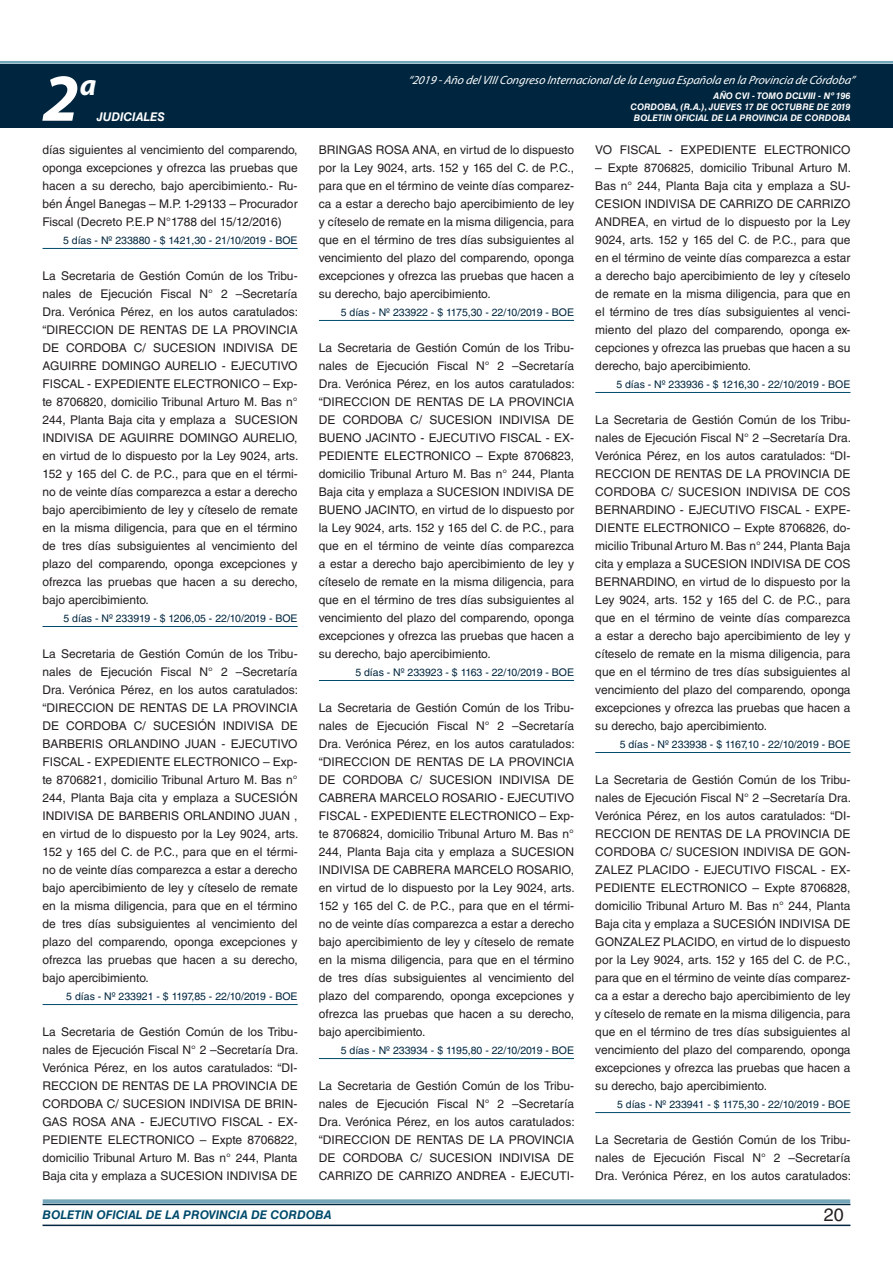
<style>
.page{position:relative;width:893px;height:1263px;background:#fff}
.page>*{position:absolute;margin:0;border:0;box-sizing:border-box;transform-origin:0 0}
.t1{font:italic 700 67.5px "Myriad Pro";color:#fff}
.t2{font:italic 700 30px "Myriad Pro";color:#fff}
.t3{font:18px "Helvetica LT Std";color:#231f20}
.t4{font:12px/18px "Helvetica LT Std";color:#231f20;text-align:justify}
.t5{font:italic 12px "Myriad Pro";color:#fff}
.t6{font:italic 700 12px "Helvetica LT Std";color:#004b6c}
.t7{font:italic 700 12px "Helvetica LT Std";color:#fff}
.t8{font:10.5px "Helvetica LT Std";color:#00263f}
.t9{font:italic 700 9px/10.8px "Helvetica LT Std";color:#fff;text-align:right}
</style>
<div class="page">
<div style="left:0;top:61px;width:893px;height:6px;background:#fff;opacity:.75"></div>
<div style="left:0;top:64px;width:893px;height:64px;background:#00263f"></div>
<hr style="left:43px;top:1224px;width:807px;height:2px;background:#00263f">
<div style="left:42px;top:1198px;width:809px;height:8px;background:#fff;opacity:.75"></div>
<hr style="left:43px;top:248px;width:255px;height:1px;background:#004b6c">
<hr style="left:43px;top:626px;width:255px;height:1px;background:#004b6c">
<hr style="left:43px;top:1004px;width:255px;height:1px;background:#004b6c">
<hr style="left:319px;top:320px;width:255px;height:1px;background:#004b6c">
<hr style="left:319px;top:680px;width:255px;height:1px;background:#004b6c">
<hr style="left:319px;top:1058px;width:255px;height:1px;background:#004b6c">
<hr style="left:595px;top:392px;width:255px;height:1px;background:#004b6c">
<hr style="left:595px;top:752px;width:255px;height:1px;background:#004b6c">
<hr style="left:595px;top:1112px;width:255px;height:1px;background:#004b6c">
<h2 class="t2" style="left:80px;top:66px;width:18px">a</h2>
<p class="t5" style="left:408px;top:72px;width:448px">“2019 -Año delVIIICongreso Internacionalde la Lengua Esp añola en la Provincia de Córdoba”</p>
<h1 class="t1" style="left:43px;top:54px;width:38px">2</h1>
<p class="t9" style="left:631px;top:91px;width:221px">AÑO CVI - TOMO DCLVIII - Nº 196<br>CORDOBA, (R.A.), JUEVES 17 DE OCTUBRE DE 2019</p>
<p class="t7" style="left:97px;top:110px;width:70px">JUDICIALES</p>
<p class="t9" style="left:634px;top:112px;width:218px">BOLETIN OFICIAL DE LA PROVINCIA DE CORDOBA</p>
<p class="t4" style="left:43px;top:141px;width:257px">días siguientes al vencimiento del comparendo, oponga excepciones y ofrezca las pruebas que hacen a su derecho, bajo apercibimiento.- Ru&shy;bén Ángel Banegas – M.P. 1-29133 – Procurador Fiscal (Decreto P.E.P N°1788 del 15/12/2016)</p>
<p class="t8" style="left:63px;top:234px;width:236px">5 días - Nº 233880 - $ 1421,30 - 21/10/2019 - BOE</p>
<p class="t4" style="left:43px;top:267px;width:257px">La Secretaria de Gestión Común de los Tribu&shy;nales de Ejecución Fiscal N° 2 –Secretaría Dra. Verónica Pérez, en los autos caratulados: “DIRECCION DE RENTAS DE LA PROVINCIA DE CORDOBA C/ SUCESION INDIVISA DE AGUIRRE DOMINGO AURELIO - EJECUTIVO FISCAL - EXPEDIENTE ELECTRONICO – Exp&shy;te 8706820, domicilio Tribunal Arturo M. Bas n° 244, Planta Baja cita y emplaza a SUCESION INDIVISA DE AGUIRRE DOMINGO AURELIO, en virtud de lo dispuesto por la Ley 9024, arts.<br>152 y 165 del C. de P.C., para que en el térmi&shy;no de veinte días comparezca a estar a derecho bajo apercibimiento de ley y cíteselo de remate en la misma diligencia, para que en el término de tres días subsiguientes al vencimiento del plazo del comparendo, oponga excepciones y ofrezca las pruebas que hacen a su derecho, bajo apercibimiento.</p>
<p class="t8" style="left:64px;top:612px;width:236px">5 días - Nº 233919 - $ 1206,05 - 22/10/2019 - BOE</p>
<p class="t4" style="left:43px;top:645px;width:257px">La Secretaria de Gestión Común de los Tribu&shy;nales de Ejecución Fiscal N° 2 –Secretaría Dra. Verónica Pérez, en los autos caratulados: “DIRECCION DE RENTAS DE LA PROVINCIA DE CORDOBA C/ SUCESIÓN INDIVISA DE BARBERIS ORLANDINO JUAN - EJECUTIVO FISCAL - EXPEDIENTE ELECTRONICO – Exp&shy;te 8706821, domicilio Tribunal Arturo M. Bas n° 244, Planta Baja cita y emplaza a SUCESIÓN INDIVISA DE BARBERIS ORLANDINO JUAN , en virtud de lo dispuesto por la Ley 9024, arts.<br>152 y 165 del C. de P.C., para que en el térmi&shy;no de veinte días comparezca a estar a derecho bajo apercibimiento de ley y cíteselo de remate en la misma diligencia, para que en el término de tres días subsiguientes al vencimiento del plazo del comparendo, oponga excepciones y ofrezca las pruebas que hacen a su derecho, bajo apercibimiento.</p>
<p class="t8" style="left:66px;top:990px;width:233px">5 días - Nº 233921 - $ 1197,85 - 22/10/2019 - BOE</p>
<p class="t4" style="left:43px;top:1023px;width:257px">La Secretaria de Gestión Común de los Tribu&shy;nales de Ejecución Fiscal N° 2 –Secretaría Dra.<br>Verónica Pérez, en los autos caratulados: “DI-RECCION DE RENTAS DE LA PROVINCIA DE CORDOBA C/ SUCESION INDIVISA DE BRIN-GAS ROSA ANA - EJECUTIVO FISCAL - EX-PEDIENTE ELECTRONICO – Expte 8706822, domicilio Tribunal Arturo M. Bas n° 244, Planta Baja cita y emplaza a SUCESION INDIVISA DE</p>
<p class="t4" style="left:319px;top:141px;width:257px">BRINGAS ROSA ANA, en virtud de lo dispuesto por la Ley 9024, arts. 152 y 165 del C. de P.C., para que en el término de veinte días comparez&shy;ca a estar a derecho bajo apercibimiento de ley y cíteselo de remate en la misma diligencia, para que en el término de tres días subsiguientes al vencimiento del plazo del comparendo, oponga excepciones y ofrezca las pruebas que hacen a su derecho, bajo apercibimiento.</p>
<p class="t8" style="left:341px;top:306px;width:235px">5 días - Nº 233922 - $ 1175,30 - 22/10/2019 - BOE</p>
<p class="t4" style="left:319px;top:339px;width:257px">La Secretaria de Gestión Común de los Tribu&shy;nales de Ejecución Fiscal N° 2 –Secretaría Dra. Verónica Pérez, en los autos caratulados: “DIRECCION DE RENTAS DE LA PROVINCIA DE CORDOBA C/ SUCESION INDIVISA DE BUENO JACINTO - EJECUTIVO FISCAL - EX-PEDIENTE ELECTRONICO – Expte 8706823, domicilio Tribunal Arturo M. Bas n° 244, Planta Baja cita y emplaza a SUCESION INDIVISA DE BUENO JACINTO, en virtud de lo dispuesto por la Ley 9024, arts. 152 y 165 del C. de P.C., para que en el término de veinte días comparezca a estar a derecho bajo apercibimiento de ley y cíteselo de remate en la misma diligencia, para que en el término de tres días subsiguientes al vencimiento del plazo del comparendo, oponga excepciones y ofrezca las pruebas que hacen a su derecho, bajo apercibimiento.</p>
<p class="t8" style="left:355px;top:666px;width:220px">5 días - Nº 233923 - $ 1163 - 22/10/2019 - BOE</p>
<p class="t4" style="left:319px;top:699px;width:257px">La Secretaria de Gestión Común de los Tribu&shy;nales de Ejecución Fiscal N° 2 –Secretaría Dra. Verónica Pérez, en los autos caratulados: “DIRECCION DE RENTAS DE LA PROVINCIA DE CORDOBA C/ SUCESION INDIVISA DE CABRERA MARCELO ROSARIO - EJECUTIVO FISCAL - EXPEDIENTE ELECTRONICO – Exp&shy;te 8706824, domicilio Tribunal Arturo M. Bas n° 244, Planta Baja cita y emplaza a SUCESION INDIVISA DE CABRERA MARCELO ROSARIO, en virtud de lo dispuesto por la Ley 9024, arts.<br>152 y 165 del C. de P.C., para que en el térmi&shy;no de veinte días comparezca a estar a derecho bajo apercibimiento de ley y cíteselo de remate en la misma diligencia, para que en el término de tres días subsiguientes al vencimiento del plazo del comparendo, oponga excepciones y ofrezca las pruebas que hacen a su derecho, bajo apercibimiento.</p>
<p class="t8" style="left:341px;top:1044px;width:235px">5 días - Nº 233934 - $ 1195,80 - 22/10/2019 - BOE</p>
<p class="t4" style="left:319px;top:1077px;width:257px">La Secretaria de Gestión Común de los Tribu&shy;nales de Ejecución Fiscal N° 2 –Secretaría Dra. Verónica Pérez, en los autos caratulados: “DIRECCION DE RENTAS DE LA PROVINCIA DE CORDOBA C/ SUCESION INDIVISA DE CARRIZO DE CARRIZO ANDREA - EJECUTI-</p>
<p class="t4" style="left:595px;top:141px;width:257px">VO FISCAL - EXPEDIENTE ELECTRONICO</p>
<p class="t4" style="left:595px;top:159px;width:257px">– Expte 8706825, domicilio Tribunal Arturo M.<br>Bas n° 244, Planta Baja cita y emplaza a SU-CESION INDIVISA DE CARRIZO DE CARRIZO ANDREA, en virtud de lo dispuesto por la Ley 9024, arts. 152 y 165 del C. de P.C., para que en el término de veinte días comparezca a estar a derecho bajo apercibimiento de ley y cíteselo de remate en la misma diligencia, para que en el término de tres días subsiguientes al venci&shy;miento del plazo del comparendo, oponga ex&shy;cepciones y ofrezca las pruebas que hacen a su derecho, bajo apercibimiento.</p>
<p class="t8" style="left:616px;top:378px;width:236px">5 días - Nº 233936 - $ 1216,30 - 22/10/2019 - BOE</p>
<p class="t4" style="left:595px;top:411px;width:257px">La Secretaria de Gestión Común de los Tribu&shy;nales de Ejecución Fiscal N° 2 –Secretaría Dra.<br>Verónica Pérez, en los autos caratulados: “DI-RECCION DE RENTAS DE LA PROVINCIA DE CORDOBA C/ SUCESION INDIVISA DE COS BERNARDINO - EJECUTIVO FISCAL - EXPE-DIENTE ELECTRONICO – Expte 8706826, do&shy;micilio Tribunal Arturo M. Bas n° 244, Planta Baja cita y emplaza a SUCESION INDIVISA DE COS BERNARDINO, en virtud de lo dispuesto por la Ley 9024, arts. 152 y 165 del C. de P.C., para que en el término de veinte días comparezca a estar a derecho bajo apercibimiento de ley y cíteselo de remate en la misma diligencia, para que en el término de tres días subsiguientes al vencimiento del plazo del comparendo, oponga excepciones y ofrezca las pruebas que hacen a su derecho, bajo apercibimiento.</p>
<p class="t8" style="left:620px;top:738px;width:232px">5 días - Nº 233938 - $ 1167,10 - 22/10/2019 - BOE</p>
<p class="t4" style="left:595px;top:771px;width:257px">La Secretaria de Gestión Común de los Tribu&shy;nales de Ejecución Fiscal N° 2 –Secretaría Dra.<br>Verónica Pérez, en los autos caratulados: “DI-RECCION DE RENTAS DE LA PROVINCIA DE CORDOBA C/ SUCESION INDIVISA DE GON-ZALEZ PLACIDO - EJECUTIVO FISCAL - EX-PEDIENTE ELECTRONICO – Expte 8706828, domicilio Tribunal Arturo M. Bas n° 244, Planta Baja cita y emplaza a SUCESIÓN INDIVISA DE GONZALEZ PLACIDO, en virtud de lo dispuesto por la Ley 9024, arts. 152 y 165 del C. de P.C., para que en el término de veinte días comparez&shy;ca a estar a derecho bajo apercibimiento de ley y cíteselo de remate en la misma diligencia, para que en el término de tres días subsiguientes al vencimiento del plazo del comparendo, oponga excepciones y ofrezca las pruebas que hacen a su derecho, bajo apercibimiento.</p>
<p class="t8" style="left:617px;top:1098px;width:235px">5 días - Nº 233941 - $ 1175,30 - 22/10/2019 - BOE</p>
<p class="t4" style="left:595px;top:1131px;width:257px">La Secretaria de Gestión Común de los Tribu&shy;nales de Ejecución Fiscal N° 2 –Secretaría Dra. Verónica Pérez, en los autos caratulados:</p>
<p class="t6" style="left:43px;top:1208px;width:290px">BOLETIN OFICIAL DE LA PROVINCIA DE CORDOBA</p>
<h3 class="t3" style="left:824px;top:1204px;width:22px">20</h3>
</div>
